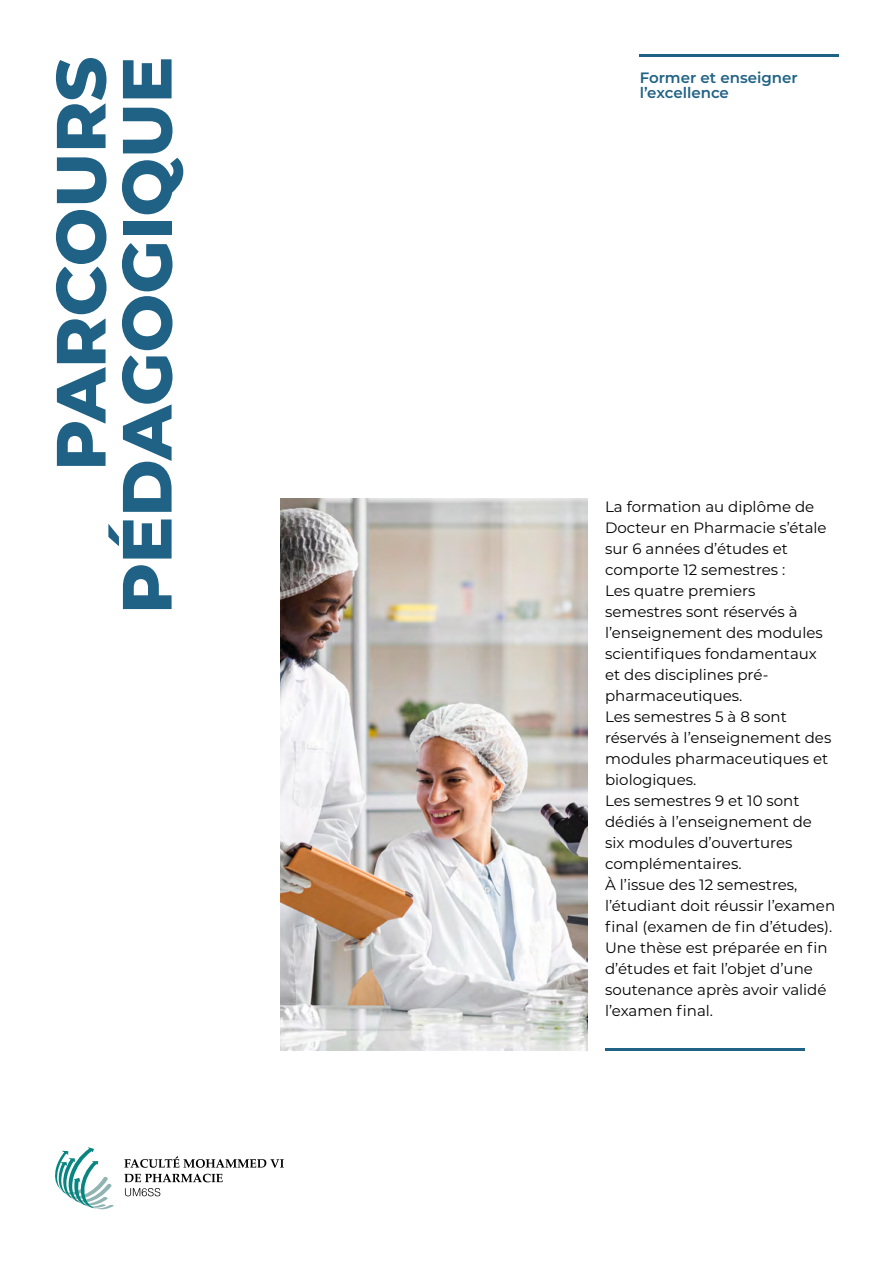
<style>
.page{position:relative;width:893px;height:1263px;background:#fff}
.page>*{position:absolute;margin:0;border:0;box-sizing:border-box;transform-origin:0 0}
.t1{font:800 69.45px/66px "Montserrat";color:#206285;text-align:right}
.t2{font:15px/21px "Montserrat";color:#000}
.t3{font:600 15px/15px "Montserrat";color:#206285}
</style>
<div class="page">
<hr style="left:640px;top:54px;width:199px;height:3px;background:#206285">
<hr style="left:605px;top:1048px;width:199px;height:3px;background:#206285">
<img style="left:280px;top:499px;width:308px;height:552px">
<svg style="left:55px;top:1147px;width:59px;height:62px"></svg>
<svg style="left:124px;top:1156px;width:160px;height:12px"></svg>
<svg style="left:124px;top:1174px;width:99px;height:8px"></svg>
<svg style="left:125px;top:1188px;width:35px;height:8px"></svg>
<h1 class="t1" style="left:44px;top:614px;width:559px;rotate:-90deg">PARCOURS<br>PÉDAGOGIQUE</h1>
<p class="t3" style="left:640px;top:69px;width:160px">Former et enseigner l’excellence</p>
<p class="t2" style="left:605px;top:496px;width:232px">La formation au diplôme de<br>Docteur en Pharmacie s’étale sur 6 années d’études et comporte 12 semestres :<br>Les quatre premiers semestres sont réservés à l’enseignement des modules scientifiques fondamentaux et des disciplines pré&shy;pharmaceutiques.<br>Les semestres 5 à 8 sont réservés à l’enseignement des modules pharmaceutiques et biologiques.<br>Les semestres 9 et 10 sont dédiés à l’enseignement de six modules d’ouvertures complémentaires.<br>À l’issue des 12 semestres, l’étudiant doit réussir l’examen final (examen de fin d’études).<br>Une thèse est préparée en fin d’études et fait l’objet d’une soutenance après avoir validé l’examen final.</p>
</div>
